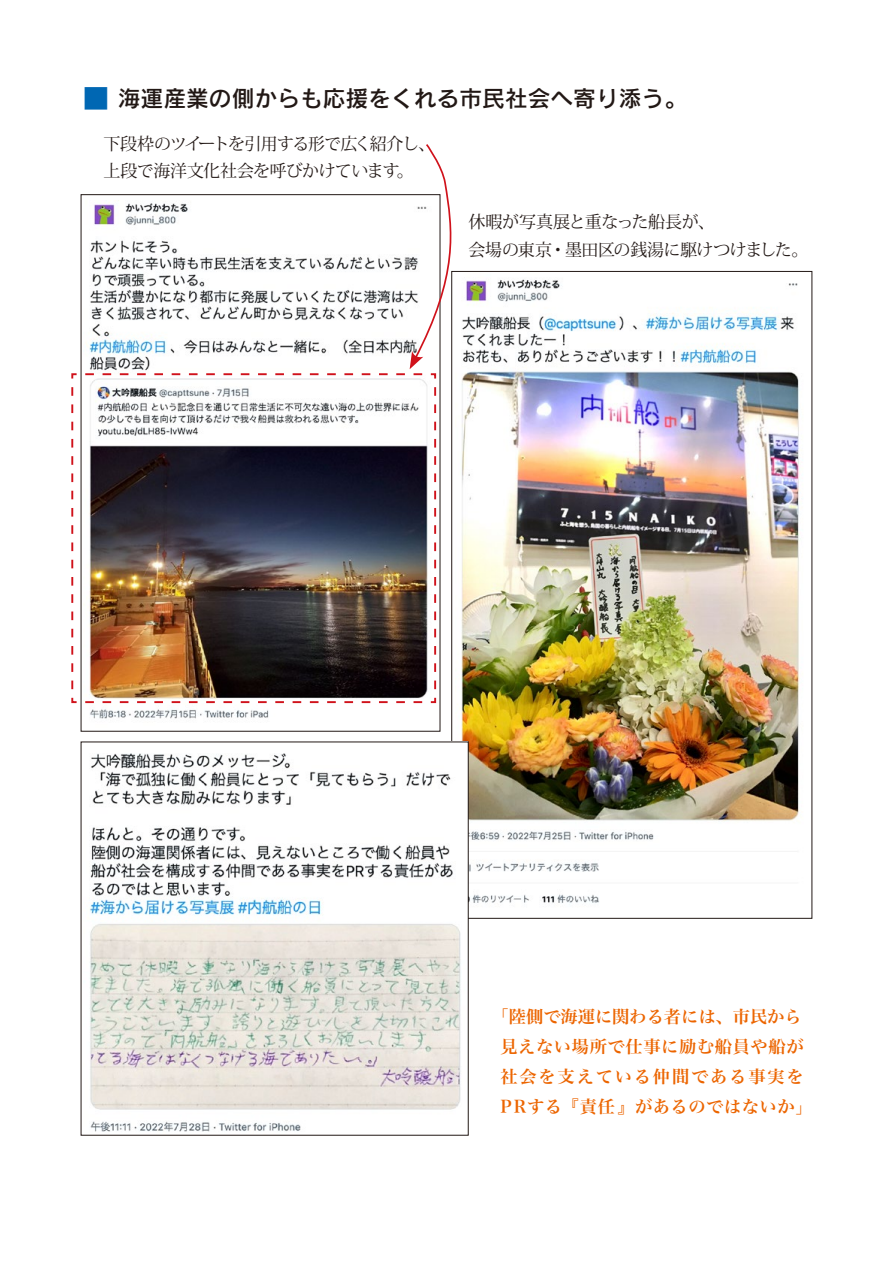
<style>
.page{position:relative;width:893px;height:1263px;background:#fff}
.page>*{position:absolute;margin:0;border:0;box-sizing:border-box;transform-origin:0 0}
.t1{font:25.8px "Rodin Pro DB";color:#0067b3}
.t2{font:22.8px "Rodin Pro DB";color:#221815}
.t3{font:17.25px/30.2px "Hira Min Pro W6";letter-spacing:.04em;color:#ec6500}
.t4{font:16.95px/27.6px "Koz Min Pr 6 N";letter-spacing:-.035em;color:#221815}
.t5{font:16.95px/27.6px "Koz Min Pr 6 N";letter-spacing:-.075em;color:#221815}
</style>
<div class="page">
<img style="left:90px;top:709px;width:179px;height:10px">
<img style="left:455px;top:279px;width:345px;height:632px">
<img style="left:90px;top:744px;width:376px;height:388px">
<svg style="left:81px;top:144px;width:378px;height:231px"></svg>
<img style="left:71px;top:372px;width:366px;height:332px">
<h1 class="t1" style="left:83px;top:82px;width:27px">■</h1>
<p class="t5" style="left:397px;top:130px;width:40px;text-indent:-293px">下段枠のツイートを引用する形で広く紹介し、。</p>
<h2 class="t2" style="left:118px;top:84px;width:571px">海運産業の側からも応援をくれる市民社会へ寄り添う。</h2>
<p class="t4" style="left:104px;top:158px;width:298px">上段で海洋文化社会を呼びかけています</p>
<p class="t4" style="left:549px;top:208px;width:260px;text-indent:-81px">休暇が写真展と重なった船長が、<br>・墨田区の銭湯に駆けつけました。</p>
<p class="t4" style="left:468px;top:236px;width:85px">会場の東京</p>
<p class="t3" style="left:500px;top:1000px;width:313px;text-indent:-9px">「陸側で海運に関わる者には、市民から見えない場所で仕事に励む船員や船が社会を支えている仲間である事実を<br>PRする『責任』があるのではないか「</p>
</div>
